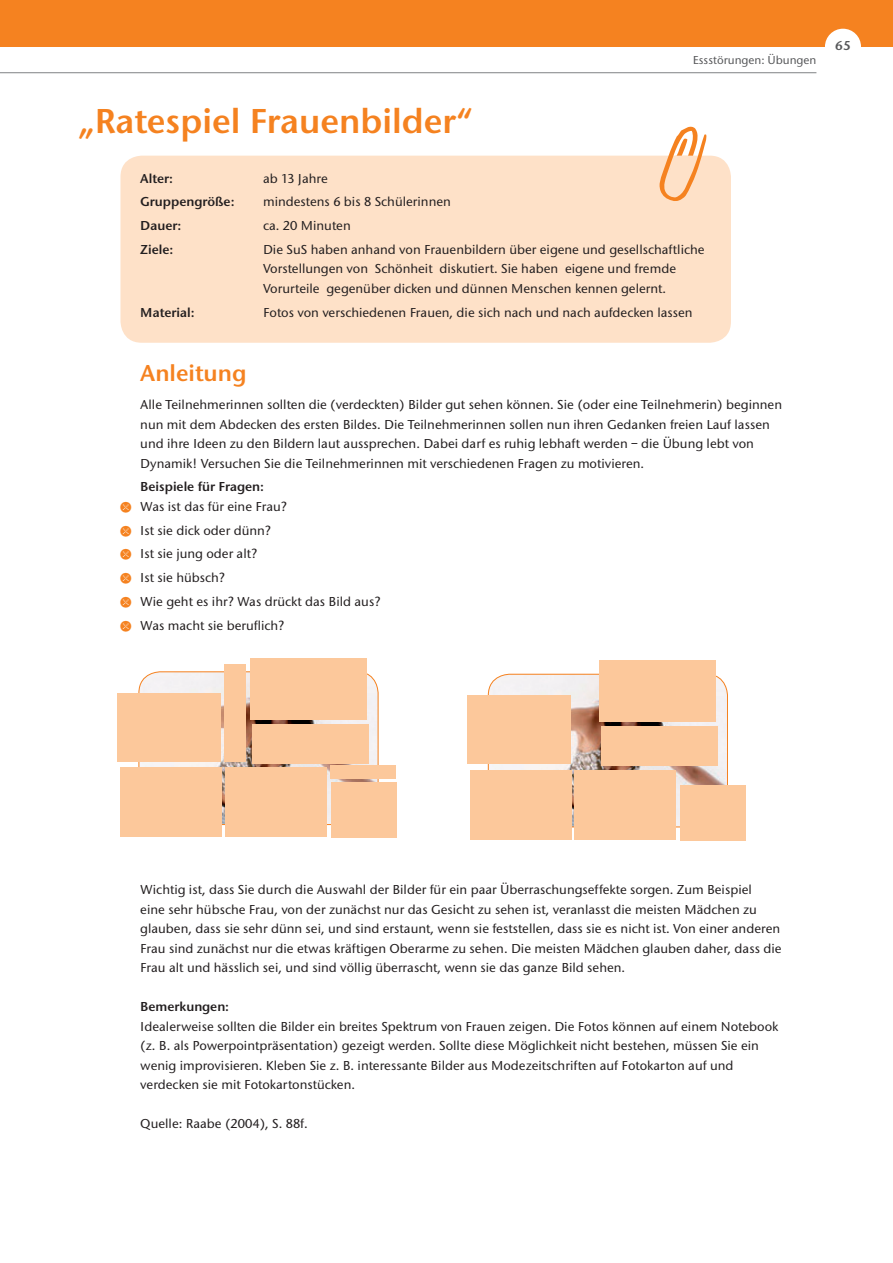
<style>
.page{position:relative;width:893px;height:1263px;background:#fff}
.page>*{position:absolute;margin:0;border:0;box-sizing:border-box;transform-origin:0 0}
.t1{font:600 36px "Stone Sans EF";color:#f58220}
.t2{font:600 24px "Stone Sans EF";color:#f58220}
.t3{font:500 13.5px/19.5px "Stone Sans EF";color:#231f20}
.t4{font:600 13.5px "Stone Sans EF";color:#231f20}
.t5{font:600 13.5px "Stone Sans EF";color:#57585a}
.t6{font:500 12px "Stone Sans EF";color:#57585a}
.s1{font-weight:600}
.s2{font-family:"Button Bonus Circle Negative";font-weight:400;color:#f58220}
</style>
<div class="page">
<div style="left:0;top:0;width:893px;height:47px;background:#f58220"></div>
<div style="left:825px;top:29px;width:36px;height:36px;background:#fff;border-radius:50%"></div>
<hr style="left:0;top:72px;width:816px;height:1px;background:#808285">
<div style="left:120px;top:156px;width:611px;height:187px;background:#fee1c8;border-radius:21px"></div>
<svg style="left:659px;top:126px;width:48px;height:75px"></svg>
<img style="left:140px;top:672px;width:237px;height:151px">
<div style="left:118px;top:693px;width:103px;height:68px;background:#fcc89b"></div>
<div style="left:120px;top:768px;width:102px;height:69px;background:#fcc89b"></div>
<div style="left:225px;top:664px;width:21px;height:97px;background:#fcc89b"></div>
<div style="left:225px;top:768px;width:102px;height:69px;background:#fcc89b"></div>
<div style="left:250px;top:658px;width:116px;height:62px;background:#fcc89b"></div>
<div style="left:252px;top:724px;width:117px;height:39px;background:#fcc89b"></div>
<div style="left:330px;top:766px;width:65px;height:13px;background:#fcc89b"></div>
<div style="left:331px;top:783px;width:65px;height:55px;background:#fcc89b"></div>
<img style="left:488px;top:674px;width:239px;height:151px">
<div style="left:467px;top:695px;width:103px;height:69px;background:#fcc89b"></div>
<div style="left:470px;top:770px;width:101px;height:69px;background:#fcc89b"></div>
<div style="left:575px;top:770px;width:101px;height:69px;background:#fcc89b"></div>
<div style="left:599px;top:660px;width:117px;height:62px;background:#fcc89b"></div>
<div style="left:602px;top:726px;width:116px;height:39px;background:#fcc89b"></div>
<div style="left:680px;top:785px;width:66px;height:55px;background:#fcc89b"></div>
<p class="t6" style="left:693px;top:53px;width:125px">Essstörungen: Übungen</p>
<h1 class="t1" style="left:77px;top:100px;width:398px">„Ratespiel Frauenbilder“</h1>
<p class="t4" style="left:140px;top:170px;width:34px">Alter:</p>
<p class="t3" style="left:263px;top:168px;width:66px">ab 13 Jahre</p>
<p class="t4" style="left:140px;top:194px;width:96px">Gruppengröße:</p>
<p class="t3" style="left:263px;top:192px;width:189px">mindestens 6 bis 8 Schülerinnen</p>
<p class="t4" style="left:140px;top:218px;width:43px">Dauer:</p>
<p class="t3" style="left:263px;top:216px;width:89px">ca. 20 Minuten</p>
<p class="t4" style="left:140px;top:241px;width:34px">Ziele:</p>
<p class="t3" style="left:263px;top:240px;width:443px">Die SuS haben anhand von Frauenbildern über eigene und gesellschaftliche<br>Vorstellungen von Schönheit diskutiert. Sie haben eigene und fremde<br>Vorurteile gegenüber dicken und dünnen Menschen kennen gelernt.</p>
<p class="t4" style="left:140px;top:304px;width:56px">Material:</p>
<p class="t3" style="left:263px;top:302px;width:431px">Fotos von verschiedenen Frauen, die sich nach und nach aufdecken lassen</p>
<h2 class="t2" style="left:140px;top:359px;width:107px">Anleitung</h2>
<p class="t3" style="left:140px;top:395px;width:643px">Alle Teilnehmerinnen sollten die (verdeckten) Bilder gut sehen können. Sie (oder eine Teilnehmerin) beginnen nun mit dem Abdecken des ersten Bildes. Die Teilnehmerinnen sollen nun ihren Gedanken freien Lauf lassen und ihre Ideen zu den Bildern laut aussprechen. Dabei darf es ruhig lebhaft werden – die Übung lebt von Dynamik! Versuchen Sie die Teilnehmerinnen mit verschiedenen Fragen zu motivieren.</p>
<p class="t3" style="left:119px;top:477px;width:169px;text-align:center"><span class="s1">Beispiele für Fragen:<br></span><span class="s2">J</span> Was ist das für eine Frau?</p>
<p class="t3" style="left:119px;top:518px;width:263px;line-height:23.7px"><span class="s2">J</span> Ist sie dick oder dünn?<br><span class="s2">J</span> Ist sie jung oder alt?<br><span class="s2">J</span> Ist sie hübsch?<br><span class="s2">J</span> Wie geht es ihr? Was drückt das Bild aus?<br><span class="s2">J</span> Was macht sie beruflich?</p>
<p class="t5" style="left:835px;top:38px;width:17px">65</p>
<p class="t3" style="left:140px;top:880px;width:643px">Wichtig ist, dass Sie durch die Auswahl der Bilder für ein paar Überraschungseffekte sorgen. Zum Beispiel<br>eine sehr hübsche Frau, von der zunächst nur das Gesicht zu sehen ist, veranlasst die meisten Mädchen zu glauben, dass sie sehr dünn sei, und sind erstaunt, wenn sie feststellen, dass sie es nicht ist. Von einer anderen Frau sind zunächst nur die etwas kräftigen Oberarme zu sehen. Die meisten Mädchen glauben daher, dass die Frau alt und hässlich sei, und sind völlig überrascht, wenn sie das ganze Bild sehen.</p>
<p class="t4" style="left:140px;top:999px;width:90px">Bemerkungen:</p>
<p class="t3" style="left:140px;top:1016px;width:640px">Idealerweise sollten die Bilder ein breites Spektrum von Frauen zeigen. Die Fotos können auf einem Notebook (z. B. als Powerpointpräsentation) gezeigt werden. Sollte diese Möglichkeit nicht bestehen, müssen Sie ein wenig improvisieren. Kleben Sie z. B. interessante Bilder aus Modezeitschriften auf Fotokarton auf und verdecken sie mit Fotokartonstücken.</p>
<p class="t3" style="left:140px;top:1114px;width:169px">Quelle: Raabe (2004), S. 88f.</p>
</div>
